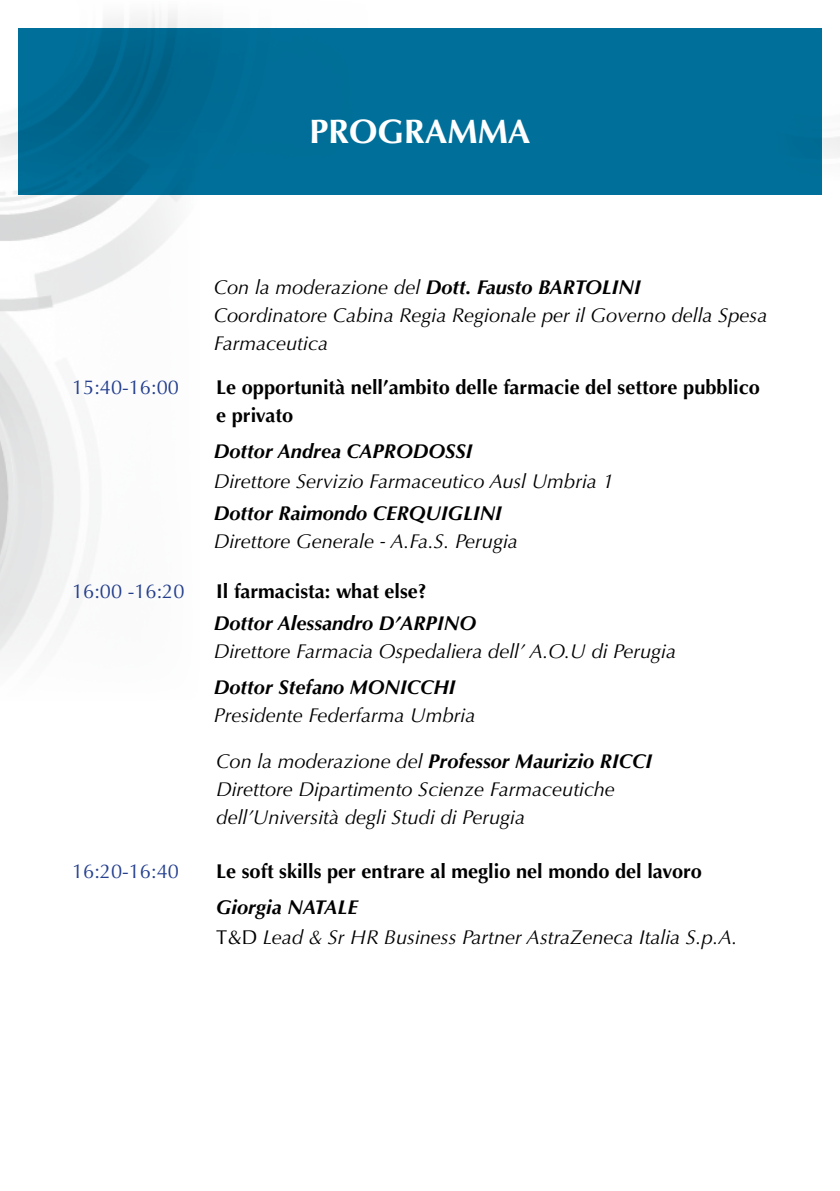
<style>
.page{position:relative;width:840px;height:1191px;background:#fff}
.page>*{position:absolute;margin:0;border:0;box-sizing:border-box;transform-origin:0 0}
.t1{font:700 34px "Optima";color:#fff}
.t2{font:italic 20px/28px "Optima";color:#000}
.t3{font:700 20px/28px "Optima";color:#000}
.t4{font:italic 700 20px "Optima";color:#000}
.t5{font:20px "Optima";color:#25408f}
.s1{font-weight:700}
.s2{font-style:normal}
</style>
<div class="page">
<div style="left:18px;top:28px;width:803px;height:167px;background:#00709a"></div>
<img style="left:821px;top:28px;width:18px;height:153px">
<img style="left:0;top:131px;width:200px;height:521px">
<h1 class="t1" style="left:309px;top:111px;width:223px">PROGRAMMA</h1>
<p class="t2" style="left:214px;top:274px;width:554px">Con la moderazione del <span class="s1">Dott. Fausto BARTOLINI<br></span>Coordinatore Cabina Regia Regionale per il Governo della Spesa<br>Farmaceutica</p>
<p class="t5" style="left:72px;top:376px;width:108px">15:40-16:00</p>
<p class="t3" style="left:216px;top:374px;width:545px">Le opportunità nell’ambito delle farmacie del settore pubblico e privato</p>
<p class="t4" style="left:214px;top:440px;width:260px">Dottor Andrea CAPRODOSSI</p>
<p class="t2" style="left:214px;top:468px;width:401px">Direttore Servizio Farmaceutico Ausl Umbria 1</p>
<p class="t4" style="left:214px;top:502px;width:289px">Dottor Raimondo CERQUIGLINI</p>
<p class="t2" style="left:214px;top:528px;width:305px">Direttore Generale - A.Fa.S. Perugia</p>
<p class="t5" style="left:72px;top:580px;width:114px">16:00 -16:20</p>
<p class="t3" style="left:216px;top:578px;width:212px">Il farmacista: what else?</p>
<p class="t4" style="left:214px;top:612px;width:263px">Dottor Alessandro D’ARPINO</p>
<p class="t2" style="left:214px;top:638px;width:463px">Direttore Farmacia Ospedaliera dell’ A.O.U di Perugia</p>
<p class="t4" style="left:214px;top:676px;width:243px">Dottor Stefano MONICCHI</p>
<p class="t2" style="left:214px;top:702px;width:263px">Presidente Federfarma Umbria</p>
<p class="t2" style="left:216px;top:748px;width:437px">Con la moderazione del <span class="s1">Professor Maurizio RICCI<br></span>Direttore Dipartimento Scienze Farmaceutiche dell’Università degli Studi di Perugia</p>
<p class="t5" style="left:72px;top:860px;width:108px">16:20-16:40</p>
<p class="t3" style="left:216px;top:858px;width:487px">Le soft skills per entrare al meglio nel mondo del lavoro</p>
<p class="t2" style="left:216px;top:893px;width:522px;line-height:30px"><span class="s1">Giorgia NATALE<br></span><span class="s2">T&amp;D</span> Lead &amp; Sr HR Business Partner AstraZeneca Italia S.p.A.</p>
</div>
